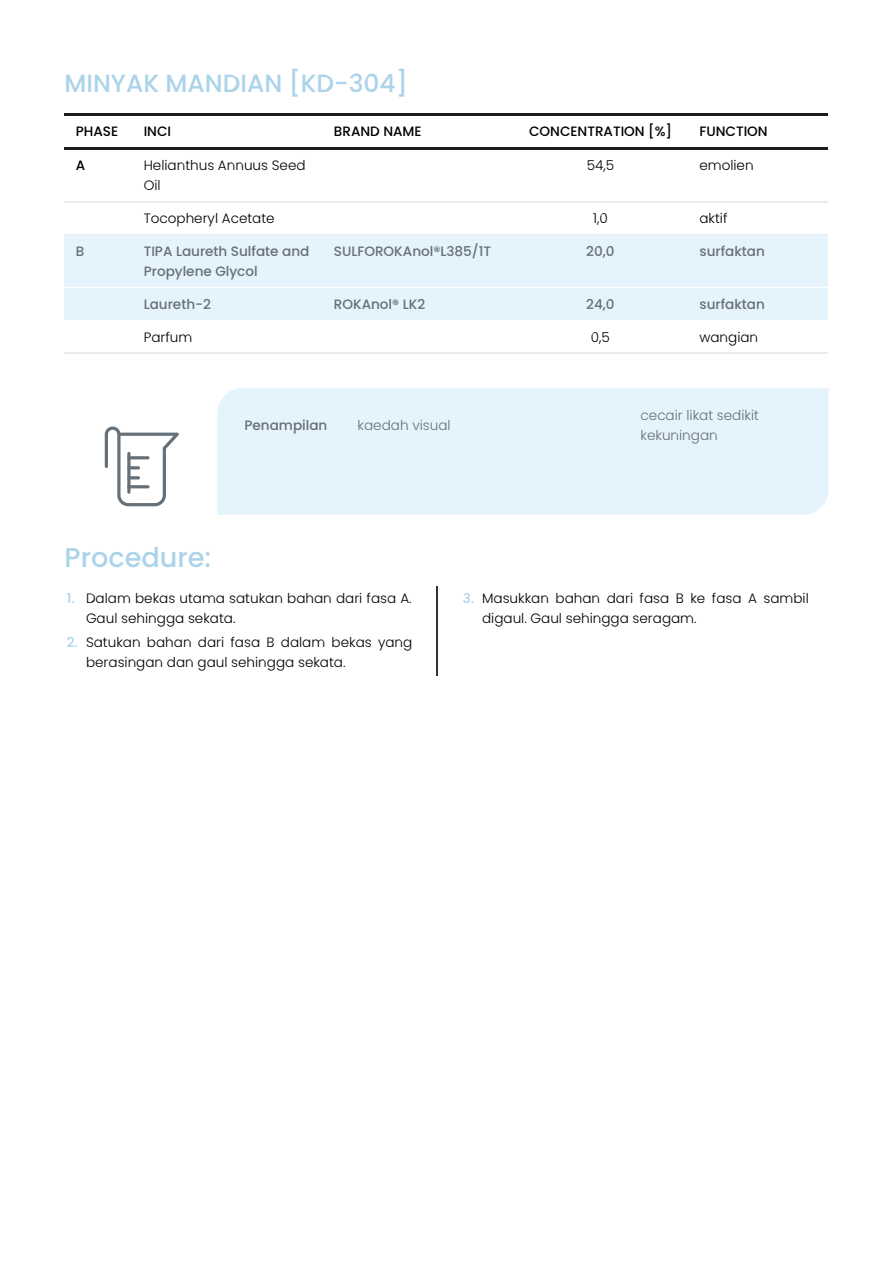
<style>
.page{position:relative;width:893px;height:1263px;background:#fff}
.page>*{position:absolute;margin:0;border:0;box-sizing:border-box;transform-origin:0 0}
.t1{font:500 27.15px "Poppins";letter-spacing:.005em;color:#abd3ea}
.t2{font:24.9px "Medium Poppins";letter-spacing:.005em;color:#abd3ea}
.t3{font:13.5px/20.4px "Light Poppins";letter-spacing:.005em;color:#000}
.t4{font:500 13.5px/20.4px "Poppins";letter-spacing:.005em;color:#657079}
.t5{font:500 13.5px "Poppins";letter-spacing:.005em;color:#000}
.t6{font:13.5px/20.4px "Light Poppins";letter-spacing:.005em;color:#657079}
.s1{font-family:"Poppins";font-weight:500;color:#abd3ea}
</style>
<div class="page">
<hr style="left:64px;top:113px;width:764px;height:2px;background:#1d1d1b">
<hr style="left:64px;top:147px;width:764px;height:2px;background:#1d1d1b">
<hr style="left:64px;top:201px;width:764px;height:1px;background:#e7ebeb">
<hr style="left:64px;top:234px;width:764px;height:1px;background:#e7ebeb">
<div style="left:64px;top:235px;width:764px;height:53px;background:#e5f3fd"></div>
<hr style="left:64px;top:287px;width:764px;height:1px;background:#fff">
<div style="left:64px;top:288px;width:764px;height:33px;background:#e5f3fd"></div>
<hr style="left:64px;top:320px;width:764px;height:1px;background:#fff">
<hr style="left:64px;top:353px;width:764px;height:1px;background:#e7ebeb">
<div style="left:217px;top:388px;width:611px;height:127px;background:#e5f3fd"></div>
<hr style="left:437px;top:586px;width:1px;height:89px;background:#333">
<svg style="left:105px;top:427px;width:74px;height:79px"></svg>
<hr style="left:127px;top:456px;width:22px;height:3px;background:#657079;border-radius:2px">
<h2 class="t2" style="left:64px;top:66px;width:344px">MINYAK MANDIAN [KD-304]</h2>
<p class="t5" style="left:76px;top:122px;width:44px">PHASE</p>
<p class="t5" style="left:144px;top:122px;width:29px">INCI</p>
<p class="t5" style="left:334px;top:122px;width:89px">BRAND NAME</p>
<p class="t5" style="left:529px;top:122px;width:144px">CONCENTRATION [%]</p>
<p class="t5" style="left:699px;top:122px;width:70px">FUNCTION</p>
<p class="t5" style="left:76px;top:156px;width:11px">A</p>
<p class="t3" style="left:144px;top:155px;width:163px">Helianthus Annuus Seed<br>Oil</p>
<p class="t3" style="left:587px;top:155px;width:29px">54,5</p>
<p class="t3" style="left:699px;top:155px;width:56px">emolien</p>
<p class="t3" style="left:144px;top:208px;width:132px">Tocopheryl Acetate</p>
<p class="t3" style="left:593px;top:208px;width:16px">1,0</p>
<p class="t3" style="left:699px;top:208px;width:29px">aktif</p>
<p class="t4" style="left:76px;top:241px;width:10px">B</p>
<p class="t4" style="left:144px;top:241px;width:167px">TIPA Laureth Sulfate and<br>Propylene Glycol</p>
<p class="t4" style="left:334px;top:241px;width:159px">SULFOROKAnol®L385/1T</p>
<p class="t4" style="left:586px;top:241px;width:30px">20,0</p>
<p class="t4" style="left:699px;top:241px;width:67px">surfaktan</p>
<p class="t4" style="left:144px;top:294px;width:69px">Laureth-2</p>
<p class="t4" style="left:334px;top:294px;width:93px">ROKAnol® LK2</p>
<p class="t4" style="left:586px;top:294px;width:30px">24,0</p>
<p class="t4" style="left:699px;top:294px;width:67px">surfaktan</p>
<p class="t3" style="left:144px;top:327px;width:50px">Parfum</p>
<p class="t3" style="left:590px;top:327px;width:20px">0,5</p>
<p class="t3" style="left:699px;top:327px;width:60px">wangian</p>
<p class="t4" style="left:244px;top:415px;width:84px">Penampilan</p>
<p class="t6" style="left:357px;top:415px;width:94px">kaedah visual</p>
<p class="t6" style="left:640px;top:405px;width:120px">cecair likat sedikit kekuningan</p>
<h1 class="t1" style="left:64px;top:538px;width:148px">Procedure:</h1>
<p class="t3" style="left:86px;top:588px;width:327px;text-indent:-19px"><span class="s1">1.</span> Dalam bekas utama satukan bahan dari fasa A.<br>Gaul sehingga sekata.</p>
<p class="t3" style="left:86px;top:632px;width:328px;text-indent:-19px"><span class="s1">2.</span> Satukan bahan dari fasa B dalam bekas yang berasingan dan gaul sehingga sekata.</p>
<p class="t3" style="left:482px;top:588px;width:328px;text-indent:-19px"><span class="s1">3.</span> Masukkan bahan dari fasa B ke fasa A sambil digaul. Gaul sehingga seragam.</p>
</div>
